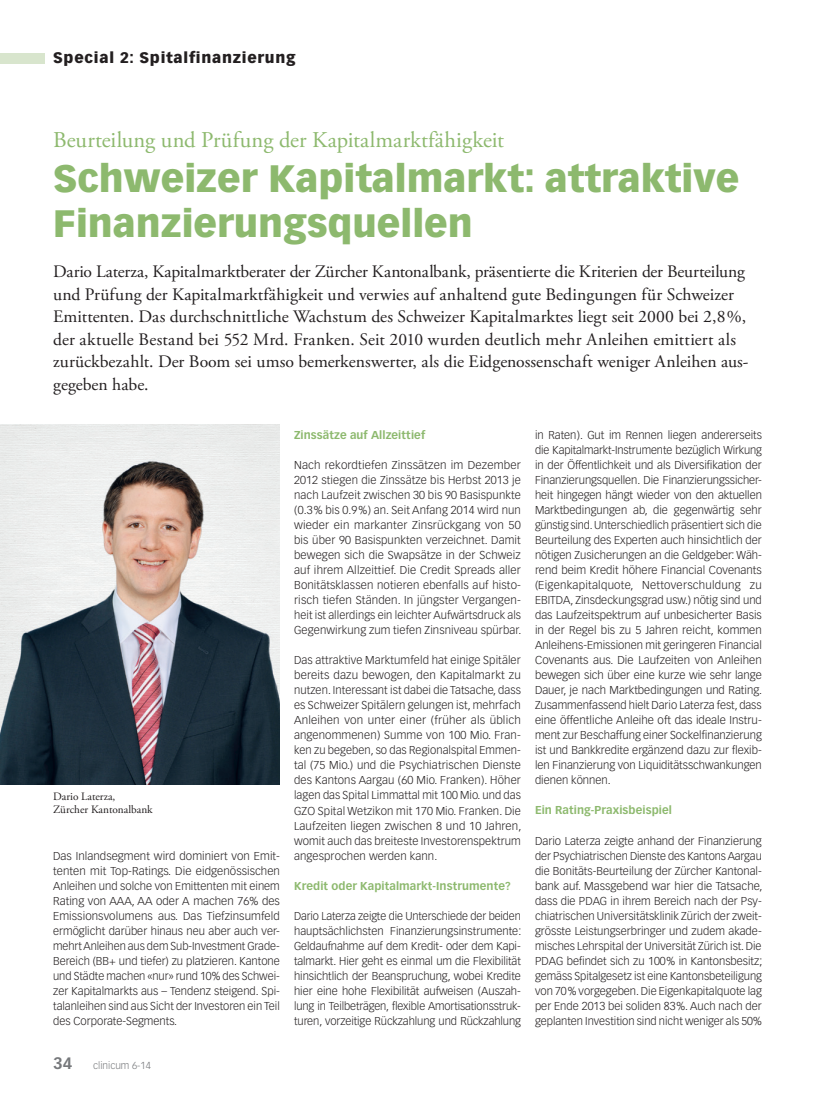
<style>
.page{position:relative;width:815px;height:1099px;background:#fff}
.page>*{position:absolute;margin:0;border:0;box-sizing:border-box;transform-origin:0 0}
.t1{font:900 37.5px/45px "Vectora LT Std";color:#8db96e}
.t2{font:22.5px "Adobe Garamond Pro";letter-spacing:.005em;color:#8db96e}
.t3{font:17.5px/22.5px "Adobe Garamond Pro";color:#231f20}
.t4{font:900 15px "Vectora LT Std";letter-spacing:.05em;color:#231f20}
.t5{font:300 11.25px/15px "Vectora LT Std";color:#231f20;text-align:justify}
.t6{font:700 11.25px "Vectora LT Std";letter-spacing:.005em;color:#8db96e}
.t7{font:11.25px/13.5px "Adobe Garamond Pro";color:#231f20}
.t8{font:300 10px "Vectora LH";color:#76787b}
.s1{font-weight:700;font-size:16.25px}
</style>
<div class="page">
<div style="left:0;top:53px;width:45px;height:10px;background:#d8e5cd"></div>
<img style="left:0;top:424px;width:280px;height:360px">
<h3 class="t4" style="left:53px;top:49px;width:244px">Special 2: Spitalfinanzierung</h3>
<h2 class="t2" style="left:53px;top:126px;width:452px">Beurteilung und Prüfung der Kapitalmarktfähigkeit</h2>
<h1 class="t1" style="left:53px;top:155px;width:688px">Schweizer Kapitalmarkt: attraktive<br>Finanzierungsquellen</h1>
<p class="t3" style="left:53px;top:261px;width:697px">Dario Laterza, Kapitalmarktberater der Zürcher Kantonalbank, präsentierte die Kriterien der Beurteilung und Prüfung der Kapitalmarktfähigkeit und verwies auf anhaltend gute Bedingungen für Schweizer Emittenten. Das durchschnittliche Wachstum des Schweizer Kapitalmarktes liegt seit 2000 bei 2,8%, der aktuelle Bestand bei 552 Mrd. Franken. Seit 2010 wurden deutlich mehr Anleihen emittiert als zurückbezahlt. Der Boom sei umso bemerkenswerter, als die Eidgenossenschaft weniger Anleihen aus&shy;gegeben habe.</p>
<p class="t6" style="left:294px;top:428px;width:133px">Zinssätze auf Allzeittief</p>
<p class="t5" style="left:294px;top:458px;width:229px">Nach rekordtiefen Zinssätzen im Dezember 2012 stiegen die Zinssätze bis Herbst 2013 je nach Laufzeit zwischen 30 bis 90 Basispunkte (0.3% bis 0.9%) an. Seit Anfang 2014 wird nun wieder ein markanter Zinsrückgang von 50 bis über 90 Basispunkten verzeichnet. Damit bewegen sich die Swapsätze in der Schweiz auf ihrem Allzeittief. Die Credit Spreads aller Bonitätsklassen notieren ebenfalls auf histo&shy;risch tiefen Ständen. In jüngster Vergangen&shy;heit ist allerdings ein leichter Aufwärtsdruck als Gegenwirkung zum tiefen Zinsniveau spürbar.</p>
<p class="t5" style="left:294px;top:653px;width:229px">Das attraktive Marktumfeld hat einige Spitäler bereits dazu bewogen, den Kapitalmarkt zu nutzen. Interessant ist dabei die Tatsache, dass es Schweizer Spitälern gelungen ist, mehrfach Anleihen von unter einer (früher als üblich angenommenen) Summe von 100 Mio. Fran&shy;ken zu begeben, so das Regionalspital Emmen&shy;tal (75 Mio.) und die Psychiatrischen Dienste des Kantons Aargau (60 Mio. Franken). Höher lagen das Spital Limmattal mit 100 Mio. und das GZO Spital Wetzikon mit 170 Mio. Franken. Die Laufzeiten liegen zwischen 8 und 10 Jahren, womit auch das breiteste Investorenspektrum angesprochen werden kann.</p>
<p class="t6" style="left:294px;top:878px;width:218px">Kredit oder Kapitalmarkt-Instrumente?</p>
<p class="t5" style="left:294px;top:908px;width:229px">Dario Laterza zeigte die Unterschiede der beiden hauptsächlichsten Finanzierungsinstrumente:<br>Geldaufnahme auf dem Kredit- oder dem Kapi&shy;talmarkt. Hier geht es einmal um die Flexibilität hinsichtlich der Beanspruchung, wobei Kredite hier eine hohe Flexibilität aufweisen (Auszah&shy;lung in Teilbeträgen, flexible Amortisationsstruk&shy;turen, vorzeitige Rückzahlung und Rückzahlung</p>
<p class="t5" style="left:535px;top:428px;width:229px">in Raten). Gut im Rennen liegen andererseits die Kapitalmarkt-Instrumente bezüglich Wirkung in der Öffentlichkeit und als Diversifikation der Finanzierungsquellen. Die Finanzierungssicher&shy;heit hingegen hängt wieder von den aktuellen Marktbedingungen ab, die gegenwärtig sehr günstig sind. Unterschiedlich präsentiert sich die Beurteilung des Experten auch hinsichtlich der nötigen Zusicherungen an die Geldgeber: Wäh&shy;rend beim Kredit höhere Financial Covenants (Eigenkapitalquote, Nettoverschuldung zu EBITDA, Zinsdeckungsgrad usw.) nötig sind und das Laufzeitspektrum auf unbesicherter Basis in der Regel bis zu 5 Jahren reicht, kommen Anleihens-Emissionen mit geringeren Financial Covenants aus. Die Laufzeiten von Anleihen bewegen sich über eine kurze wie sehr lange Dauer, je nach Marktbedingungen und Rating.<br>Zusammenfassend hielt Dario Laterza fest, dass eine öffentliche Anleihe oft das ideale Instru&shy;ment zur Beschaffung einer Sockelfinanzierung ist und Bankkredite ergänzend dazu zur flexib&shy;len Finanzierung von Liquiditätsschwankungen dienen können.</p>
<p class="t6" style="left:535px;top:803px;width:138px">Ein Rating-Praxisbeispiel</p>
<p class="t5" style="left:535px;top:833px;width:229px">Dario Laterza zeigte anhand der Finanzierung der Psychiatrischen Dienste des Kantons Aargau die Bonitäts-Beurteilung der Zürcher Kantonal&shy;bank auf. Massgebend war hier die Tatsache, dass die PDAG in ihrem Bereich nach der Psy&shy;chiatrischen Universitätsklinik Zürich der zweit&shy;grösste Leistungserbringer und zudem akade&shy;misches Lehrspital der Universität Zürich ist. Die PDAG befindet sich zu 100% in Kantonsbesitz; gemäss Spitalgesetz ist eine Kantonsbeteiligung von 70% vorgegeben. Die Eigenkapitalquote lag per Ende 2013 bei soliden 83%. Auch nach der geplanten Investition sind nicht weniger als 50%</p>
<p class="t7" style="left:53px;top:789px;width:101px">Dario Laterza,<br>Zürcher Kantonalbank</p>
<p class="t5" style="left:53px;top:848px;width:228px">Das Inlandsegment wird dominiert von Emit&shy;tenten mit Top-Ratings. Die eidgenössischen Anleihen und solche von Emittenten mit einem Rating von AAA, AA oder A machen 76% des Emissionsvolumens aus. Das Tiefzinsumfeld ermöglicht darüber hinaus neu aber auch ver&shy;mehrt Anleihen aus dem Sub-Investment Grade-Bereich (BB+ und tiefer) zu platzieren. Kantone und Städte machen «nur» rund 10% des Schwei&shy;zer Kapitalmarkts aus – Tendenz steigend. Spi&shy;talanleihen sind aus Sicht der Investoren ein Teil des Corporate-Segments.</p>
<p class="t8" style="left:53px;top:1059px;width:99px"><span class="s1">34</span> clinicum 6-14</p>
</div>
